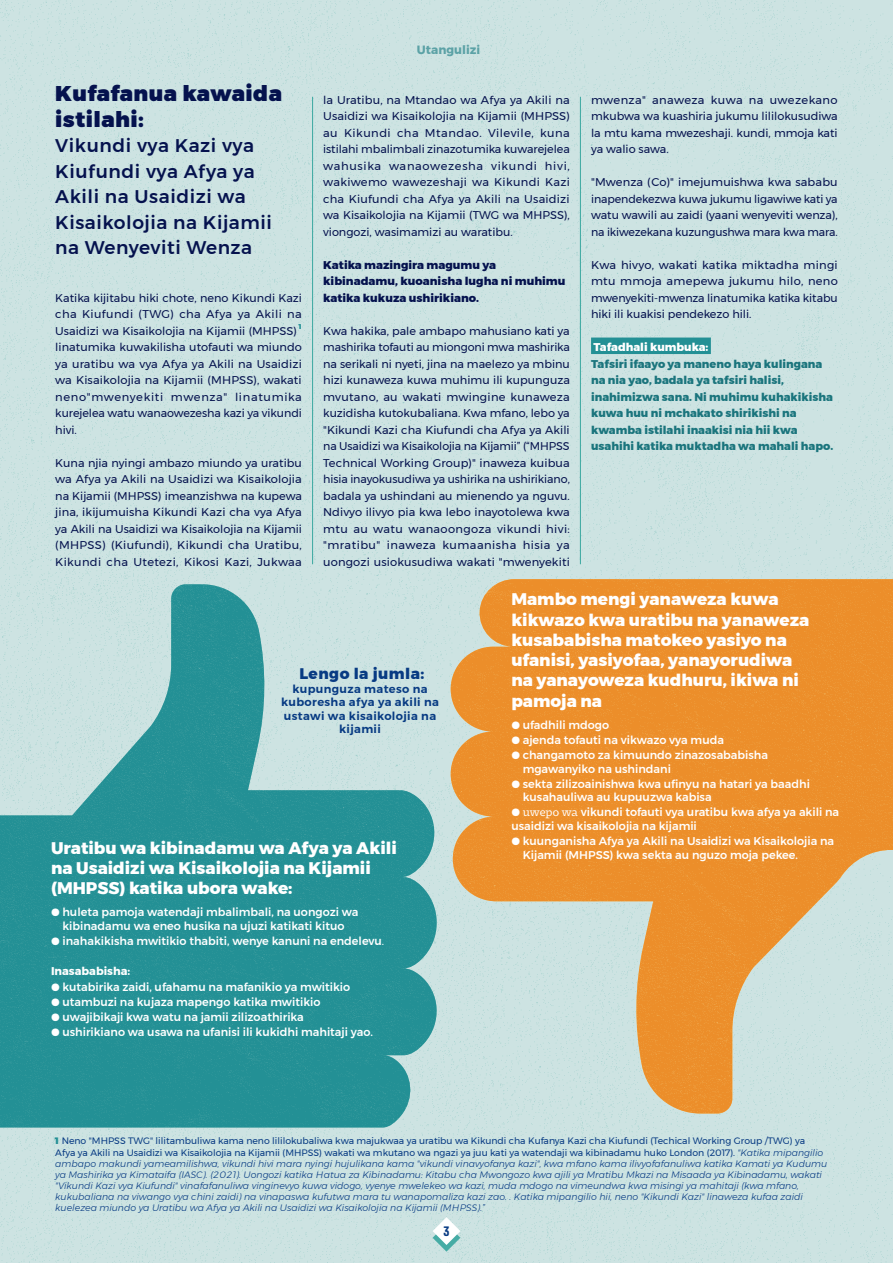
<style>
.page{position:relative;width:893px;height:1263px;background:#cde3e2}
.page>*{position:absolute;margin:0;border:0;box-sizing:border-box;transform-origin:0 0}
.TXT-COURANT-FIN{font:900 21.3px "Montserrat";letter-spacing:.02em;color:#05124e}
.TXT-COURANT-FIN-2{font:500 18.3px/25.5px "Montserrat";letter-spacing:.03em;color:#05124e}
.TXT-COURANT-FIN-3{font:800 16.8px/20.2px "Montserrat";color:#fff}
.TXT-COURANT-FIN-4{font:800 15.3px "Montserrat";letter-spacing:.03em;color:#083b83}
.t1{font:700 12px "Montserrat";color:#5ca2a6}
.t2{font:900 12px "Big Shoulders Display";color:#083b83}
.TXT-COURANT-FIN-5{font:11.25px/16.5px "Montserrat";color:#05124e;text-align:justify}
.TXT-COURANT-FIN-6{font:500 11.25px/13.5px "Montserrat";color:#fff}
.TXT-COURANT-FIN-7{font:800 11.25px/16.5px "Montserrat";color:#1b757d}
.t3{font:800 11.25px/16.5px "Montserrat";color:#05124e}
.TXT-COURANT-FIN-8{font:600 11.25px/13.5px "Montserrat";letter-spacing:.03em;color:#083b83;text-align:center}
.TXT-COURANT-FIN-9{font:700 11.25px "Montserrat";color:#fff}
.t4{font:italic 300 9.3px/11.1px "Montserrat";color:#083b83}
.TXT-COURANT-FIN-10{font:900 7.05px "Montserrat";color:#239095}
.s1{color:#fff}
.s2{font-family:"Fragen";font-weight:400}
.s3{font-weight:400}
.s4{font-weight:900;font-style:normal;color:#239095}
.s5{font-weight:400;font-style:normal}
</style>
<div class="page">
<hr style="left:0;top:0;width:1px;height:1263px;background:#fdc36d">
<div style="left:591px;top:338px;width:120px;height:16px;background:#239095"></div>
<hr style="left:312px;top:97px;width:1px;height:467px;background:#46aca5">
<hr style="left:580px;top:97px;width:1px;height:467px;background:#46aca5">
<img style="left:0;top:584px;width:438px;height:543px">
<img style="left:451px;top:579px;width:442px;height:534px">
<svg style="left:433px;top:1217px;width:27px;height:35px"></svg>
<p class="TXT-COURANT-FIN" style="left:55px;top:76px;width:228px">Kufafanua kawaida</p>
<p class="TXT-COURANT-FIN" style="left:55px;top:102px;width:90px">istilahi:</p>
<p class="TXT-COURANT-FIN-2" style="left:55px;top:133px;width:218px">Vikundi vya Kazi vya<br>Kiufundi vya Afya ya<br>Akili na Usaidizi wa<br>Kisaikolojia na Kijamii</p>
<p class="TXT-COURANT-FIN-2" style="left:55px;top:235px;width:198px">na Wenyeviti Wenza</p>
<p class="TXT-COURANT-FIN-5" style="left:55px;top:289px;width:248px">Katika kijitabu hiki chote, neno Kikundi Kazi cha Kiufundi (TWG) cha Afya ya Akili na Usaidizi wa Kisaikolojia na Kijamii (MHPSS)</p>
<p class="TXT-COURANT-FIN-10" style="left:299px;top:321px;width:5px">1</p>
<p class="TXT-COURANT-FIN-5" style="left:55px;top:339px;width:248px">linatumika kuwakilisha utofauti wa miundo ya uratibu wa vya Afya ya Akili na Usaidizi wa Kisaikolojia na Kijamii (MHPSS), wakati neno"mwenyekiti mwenza" linatumika kurejelea watu wanaowezesha kazi ya vikundi hivi.</p>
<p class="TXT-COURANT-FIN-5" style="left:55px;top:454px;width:248px">Kuna njia nyingi ambazo miundo ya uratibu wa Afya ya Akili na Usaidizi wa Kisaikolojia na Kijamii (MHPSS) imeanzishwa na kupewa jina, ikijumuisha Kikundi Kazi cha vya Afya ya Akili na Usaidizi wa Kisaikolojia na Kijamii (MHPSS) (Kiufundi), Kikundi cha Uratibu, Kikundi cha Utetezi, Kikosi Kazi, Jukwaa</p>
<p class="t1" style="left:417px;top:40px;width:65px">Utangulizi</p>
<p class="TXT-COURANT-FIN-5" style="left:323px;top:91px;width:248px">la Uratibu, na Mtandao wa Afya ya Akili na Usaidizi wa Kisaikolojia na Kijamii (MHPSS) au Kikundi cha Mtandao. Vilevile, kuna istilahi mbalimbali zinazotumika kuwarejelea wahusika wanaowezesha vikundi hivi, wakiwemo wawezeshaji wa Kikundi Kazi cha Kiufundi cha Afya ya Akili na Usaidizi wa Kisaikolojia na Kijamii (TWG wa MHPSS), viongozi, wasimamizi au waratibu.</p>
<p class="t3" style="left:323px;top:256px;width:244px">Katika mazingira magumu ya kibinadamu, kuoanisha lugha ni muhimu katika kukuza ushirikiano.</p>
<p class="TXT-COURANT-FIN-5" style="left:323px;top:322px;width:248px">Kwa hakika, pale ambapo mahusiano kati ya mashirika tofauti au miongoni mwa mashirika na serikali ni nyeti, jina na maelezo ya mbinu hizi kunaweza kuwa muhimu ili kupunguza mvutano, au wakati mwingine kunaweza kuzidisha kutokubaliana. Kwa mfano, lebo ya "Kikundi Kazi cha Kiufundi cha Afya ya Akili na Usaidizi wa Kisaikolojia na Kijamii” (“MHPSS Technical Working Group)" inaweza kuibua hisia inayokusudiwa ya ushirika na ushirikiano, badala ya ushindani au mienendo ya nguvu.<br>Ndivyo ilivyo pia kwa lebo inayotolewa kwa mtu au watu wanaoongoza vikundi hivi: "mratibu" inaweza kumaanisha hisia ya uongozi usiokusudiwa wakati "mwenyekiti</p>
<p class="TXT-COURANT-FIN-5" style="left:591px;top:91px;width:248px">mwenza" anaweza kuwa na uwezekano mkubwa wa kuashiria jukumu lililokusudiwa la mtu kama mwezeshaji. kundi, mmoja kati ya walio sawa.</p>
<p class="TXT-COURANT-FIN-5" style="left:591px;top:174px;width:248px">"Mwenza (Co)" imejumuishwa kwa sababu inapendekezwa kuwa jukumu ligawiwe kati ya watu wawili au zaidi (yaani wenyeviti wenza), na ikiwezekana kuzungushwa mara kwa mara.</p>
<p class="TXT-COURANT-FIN-5" style="left:591px;top:256px;width:248px">Kwa hivyo, wakati katika miktadha mingi mtu mmoja amepewa jukumu hilo, neno mwenyekiti-mwenza linatumika katika kitabu hiki ili kuakisi pendekezo hili.</p>
<p class="TXT-COURANT-FIN-7" style="left:591px;top:339px;width:244px"><span class="s1">Tafadhali kumbuka:<br></span>Tafsiri ifaayo ya maneno haya kulingana na nia yao, badala ya tafsiri halisi, inahimizwa sana. Ni muhimu kuhakikisha kuwa huu ni mchakato shirikishi na kwamba istilahi inaakisi nia hii kwa usahihi katika muktadha wa mahali hapo.</p>
<p class="TXT-COURANT-FIN-3" style="left:511px;top:589px;width:299px">Mambo mengi yanaweza kuwa kikwazo kwa uratibu na yanaweza kusababisha matokeo yasiyo na ufanisi, yasiyofaa, yanayorudiwa na yanayoweza kudhuru, ikiwa ni pamoja na</p>
<p class="TXT-COURANT-FIN-6" style="left:511px;top:718px;width:99px"><span class="s2">●</span> ufadhili mdogo</p>
<p class="TXT-COURANT-FIN-6" style="left:511px;top:733px;width:214px"><span class="s2">●</span> ajenda tofauti na vikwazo vya muda</p>
<p class="TXT-COURANT-FIN-6" style="left:523px;top:748px;width:247px;text-indent:-11px"><span class="s2">●</span> changamoto za kimuundo zinazosababisha mgawanyiko na ushindani</p>
<p class="TXT-COURANT-FIN-6" style="left:523px;top:777px;width:289px;text-indent:-11px"><span class="s2">●</span> sekta zilizoainishwa kwa ufinyu na hatari ya baadhi kusahauliwa au kupuuzwa kabisa</p>
<p class="TXT-COURANT-FIN-6" style="left:511px;top:806px;width:329px"><span class="s2">● uwepo wa</span> vikundi tofauti vya uratibu kwa afya ya akili na usaidizi wa kisaikolojia na kijamii</p>
<p class="TXT-COURANT-FIN-6" style="left:511px;top:834px;width:324px"><span class="s2">●</span> kuunganisha Afya ya Akili na Usaidizi wa Kisaikolojia na</p>
<p class="TXT-COURANT-FIN-4" style="left:299px;top:661px;width:126px">Lengo la jumla:</p>
<p class="TXT-COURANT-FIN-8" style="left:281px;top:682px;width:159px">kupunguza mateso na kuboresha afya ya akili na ustawi wa kisaikolojia na kijamii</p>
<p class="TXT-COURANT-FIN-3" style="left:51px;top:838px;width:347px">Uratibu wa kibinadamu wa Afya ya Akili</p>
<p class="TXT-COURANT-FIN-6" style="left:523px;top:848px;width:277px">Kijamii (MHPSS) kwa sekta au nguzo moja pekee.</p>
<p class="TXT-COURANT-FIN-3" style="left:51px;top:858px;width:321px">na Usaidizi wa Kisaikolojia na Kijamii (MHPSS) katika ubora wake:</p>
<p class="TXT-COURANT-FIN-6" style="left:51px;top:905px;width:309px;text-align:center"><span class="s2">●</span> huleta pamoja watendaji mbalimbali, na uongozi wa kibinadamu wa eneo husika na ujuzi katikati kituo</p>
<p class="TXT-COURANT-FIN-6" style="left:51px;top:934px;width:335px"><span class="s2">●</span> inahakikisha mwitikio thabiti, wenye kanuni na endelevu<span class="s3">.</span></p>
<p class="TXT-COURANT-FIN-9" style="left:51px;top:962px;width:81px">Inasababisha:</p>
<p class="TXT-COURANT-FIN-6" style="left:51px;top:980px;width:301px"><span class="s2">●</span> kutabirika zaidi, ufahamu na mafanikio ya mwitikio</p>
<p class="TXT-COURANT-FIN-6" style="left:51px;top:995px;width:271px"><span class="s2">●</span> utambuzi na kujaza mapengo katika mwitikio</p>
<p class="TXT-COURANT-FIN-6" style="left:51px;top:1010px;width:254px"><span class="s2">●</span> uwajibikaji kwa watu na jamii zilizoathirika</p>
<p class="TXT-COURANT-FIN-6" style="left:51px;top:1025px;width:323px"><span class="s2">●</span> ushirikiano wa usawa na ufanisi ili kukidhi mahitaji yao.</p>
<p class="t4" style="left:55px;top:1135px;width:773px"><span class="s4">1</span> <span class="s5">Neno "MHPSS TWG" lilitambuliwa kama neno lililokubaliwa kwa majukwaa ya uratibu wa Kikundi cha Kufanya Kazi cha Kiufundi (Techical Working Group /TWG) ya Afya ya Akili na Usaidizi wa Kisaikolojia na Kijamii (MHPSS) wakati wa mkutano wa ngazi ya juu kati ya watendaji wa kibinadamu huko London (2017).</span> "Katika mipangilio ambapo makundi yameamilishwa, vikundi hivi mara nyingi hujulikana kama "vikundi vinavyofanya kazi", kwa mfano kama ilivyofafanuliwa katika Kamati ya Kudumu ya Mashirika ya Kimataifa (IASC). (2021). Uongozi katika Hatua za Kibinadamu: Kitabu cha Mwongozo kwa ajili ya Mratibu Mkazi na Misaada ya Kibinadamu, wakati "Vikundi Kazi vya Kiufundi" vinafafanuliwa vinginevyo kuwa vidogo, vyenye mwelekeo wa kazi, muda mdogo na vimeundwa kwa misingi ya mahitaji (kwa mfano, kukubaliana na viwango vya chini zaidi) na vinapaswa kufutwa mara tu wanapomaliza kazi zao. . Katika mipangilio hii, neno "Kikundi Kazi" linaweza kufaa zaidi kuelezea miundo ya Uratibu wa Afya ya Akili na Usaidizi wa Kisaikolojia na Kijamii (MHPSS).”</p>
<p class="t2" style="left:443px;top:1222px;width:8px">3</p>
</div>
